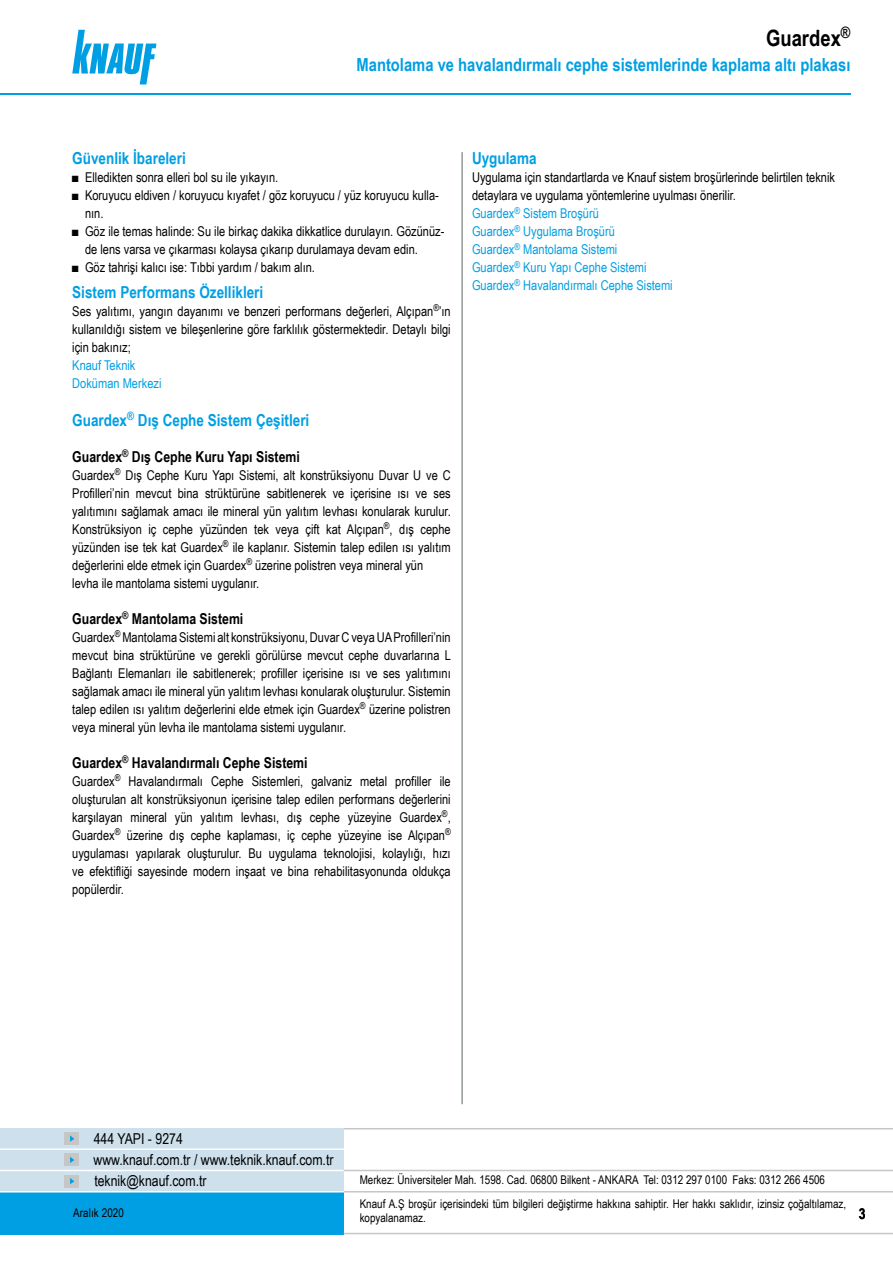
<style>
.page{position:relative;width:893px;height:1263px;background:#fff}
.page>*{position:absolute;margin:0;border:0;box-sizing:border-box;transform-origin:0 0}
.t1{font:700 22.5px "Arial Narrow";color:#000}
.t2{font:700 18px "Arial Narrow";color:#009fe3}
.t3{font:700 16.5px "Arial Narrow";color:#009fe3}
.t4{font:700 15px "Arial Narrow";color:#000}
.t5{font:15px/21px "Arial Narrow";color:#000}
.t6{font:13.5px/18px "Arial Narrow";color:#010202}
.t7{font:13.5px/18px "Arial Narrow";color:#009fe3}
.t8{font:12px/24.2px "Arial Narrow";color:#000}
.s1{color:#020304}
.s2{color:#000}
</style>
<div class="page">
<svg style="left:72px;top:30px;width:84px;height:54px"></svg>
<div style="left:0;top:1128px;width:344px;height:64px;background:#cde0eb"></div>
<div style="left:0;top:1192px;width:344px;height:42px;background:#009fe3"></div>
<div style="left:64px;top:1153px;width:15px;height:13px;background:#c6c6c6"></div>
<svg style="left:70px;top:1156px;width:4px;height:7px"></svg>
<div style="left:64px;top:1132px;width:15px;height:13px;background:#c6c6c6"></div>
<svg style="left:70px;top:1135px;width:4px;height:7px"></svg>
<div style="left:64px;top:1175px;width:15px;height:12px;background:#c6c6c6"></div>
<svg style="left:70px;top:1178px;width:4px;height:6px"></svg>
<hr style="left:344px;top:1233px;width:549px;height:1px;background:#c6c6c6">
<hr style="left:344px;top:1191px;width:549px;height:1px;background:#c6c6c6">
<hr style="left:0;top:1148px;width:344px;height:2px;background:#fff">
<hr style="left:0;top:1170px;width:344px;height:1px;background:#fff">
<hr style="left:0;top:1191px;width:344px;height:1px;background:#fff">
<hr style="left:344px;top:1170px;width:549px;height:1px;background:#c6c6c6">
<hr style="left:344px;top:1128px;width:549px;height:1px;background:#c6c6c6">
<hr style="left:0;top:94px;width:850px;height:1px;background:#009fe3">
<hr style="left:461px;top:152px;width:2px;height:952px;background:#93999c">
<h1 class="t1" style="left:766px;top:21px;width:86px">Guardex<sup>®</sup></h1>
<h2 class="t2" style="left:356px;top:51px;width:495px">Mantolama ve havalandırmalı cephe sistemlerinde kaplama altı plakası</h2>
<p class="t3" style="left:72px;top:146px;width:115px">Güvenlik İbareleri</p>
<p class="t6" style="left:72px;top:168px;width:207px">■ Elledikten sonra elleri bol su ile yıkayın.</p>
<p class="t6" style="left:85px;top:186px;width:355px;text-indent:-13px">■ Koruyucu eldiven / koruyucu kıyafet / göz koruyucu / yüz koruyucu kulla&shy;nın.</p>
<p class="t6" style="left:85px;top:222px;width:361px;text-indent:-13px">■ Göz ile temas halinde: Su ile birkaç dakika dikkatlice durulayın. Gözünüz&shy;de lens varsa ve çıkarması kolaysa çıkarıp durulamaya devam edin.</p>
<p class="t6" style="left:72px;top:258px;width:244px">■ Göz tahrişi kalıcı ise: Tıbbi yardım / bakım alın.</p>
<p class="t3" style="left:72px;top:279px;width:193px">Sistem Performans Özellikleri</p>
<p class="t6" style="left:72px;top:301px;width:380px;text-align:justify">Ses yalıtımı, yangın dayanımı ve benzeri performans değerleri, Alçıpan<sup>®</sup>’ın kullanıldığı sistem ve bileşenlerine göre farklılık göstermektedir. Detaylı bilgi için bakınız;</p>
<p class="t7" style="left:72px;top:355px;width:91px">Knauf Teknik<br>Doküman Merkezi</p>
<p class="t3" style="left:72px;top:407px;width:239px">Guardex<sup>®</sup> Dış Cephe Sistem Çeşitleri</p>
<p class="t4" style="left:72px;top:445px;width:229px">Guardex<sup>®</sup> Dış Cephe Kuru Yapı Sistemi</p>
<p class="t6" style="left:72px;top:465px;width:380px">Guarde<span class="s1">x</span><sup>®</sup> <span class="s1">Dış C</span>ephe Kuru Yapı Sistemi, alt konstrüksiyonu Duvar U ve C Profilleri’nin mevcut bina strüktürüne sabitlenerek ve içerisine ısı ve ses yalıtımını sağlamak amacı ile mineral yün yalıtım levhası konularak kurulur.<br>Konstrüksiyon iç cephe yüzünden tek veya çift kat Alçıpan<sup>®</sup>, dış cephe yüzünden ise tek kat Guardex<sup>®</sup> ile kaplanır. Sistemin talep edilen ısı yalıtım değerlerini elde etmek için Guardex<sup>®</sup> üzerine polistren veya mineral yün levha ile mantolama sistemi uygulanır.</p>
<p class="t4" style="left:72px;top:607px;width:173px">Guardex<sup>®</sup> Mantolama Sistemi</p>
<p class="t6" style="left:72px;top:627px;width:380px;text-align:justify">Guardex<sup>®</sup> Mantolama Sistemi alt konstrüksiyonu, Duvar C veya UA Profilleri’nin mevcut bina strüktürüne ve gerekli görülürse mevcut cephe duvarlarına L Bağlantı Elemanları ile sabitlenerek; profiller içerisine ısı ve ses yalıtımını sağlamak amacı ile mineral yün yalıtım levhası konularak oluşturulur. Sistemin talep edilen ısı yalıtım değerlerini elde etmek için Guardex<sup>®</sup> üzerine polistren veya mineral yün levha ile mantolama sistemi uygulanır.</p>
<p class="t4" style="left:72px;top:751px;width:237px">Guardex<sup>®</sup> Havalandırmalı Cephe Sistemi</p>
<p class="t6" style="left:72px;top:771px;width:380px;text-align:justify">Guardex<sup>®</sup> Havalandırmalı Cephe Sistemleri, galvaniz metal profiller ile oluşturulan alt konstrüksiyonun içerisine talep edilen performans değerlerini karşılayan mineral yün yalıtım levhası, dış cephe yüzeyine Guardex<sup>®</sup>, Guardex<sup>®</sup> üzerine dış cephe kaplaması, iç cephe yüzeyine ise Alçıpan<sup>® </sup>uygulaması yapılarak oluşturulur. Bu uygulama teknolojisi, kolaylığı, hızı ve efektifliği sayesinde modern inşaat ve bina rehabilitasyonunda oldukça popülerdir.</p>
<p class="t3" style="left:472px;top:146px;width:66px">Uygulama</p>
<p class="t7" style="left:472px;top:168px;width:365px"><span class="s2">Uygulama için standartlarda ve Knauf sistem broşürlerinde belirtilen teknik detaylara ve uygulama yöntemlerine uyulması önerilir.<br></span>Guardex<sup>®</sup> Sistem Broşürü<br>Guardex<sup>®</sup> Uygulama Broşürü<br>Guardex<sup>®</sup> Mantolama Sistemi<br>Guardex<sup>®</sup> Kuru Yapı Cephe Sistemi<br>Guardex<sup>®</sup> Havalandırmalı Cephe Sistemi</p>
<p class="t5" style="left:94px;top:1128px;width:241px">444 YAPI - 9274<br>www.knauf.com.tr / www.teknik.knauf.com.tr teknik@knauf.com.tr</p>
<p class="t8" style="left:73px;top:1200px;width:52px">Aralık 2020</p>
<p class="t8" style="left:360px;top:1167px;width:488px">Merkez: Üniversiteler Mah. 1598. Cad. 06800 Bilkent - ANKARA Tel: 0312 297 0100 Faks: 0312 266 4506<br>Knauf A.Ş broşür içerisindeki tüm bilgileri değiştirme hakkına sahiptir. Her hakkı saklıdır, izinsiz çoğaltılamaz,</p>
<p class="t8" style="left:360px;top:1205px;width:68px">kopyalanamaz.</p>
<p class="t4" style="left:859px;top:1202px;width:8px">3</p>
</div>
